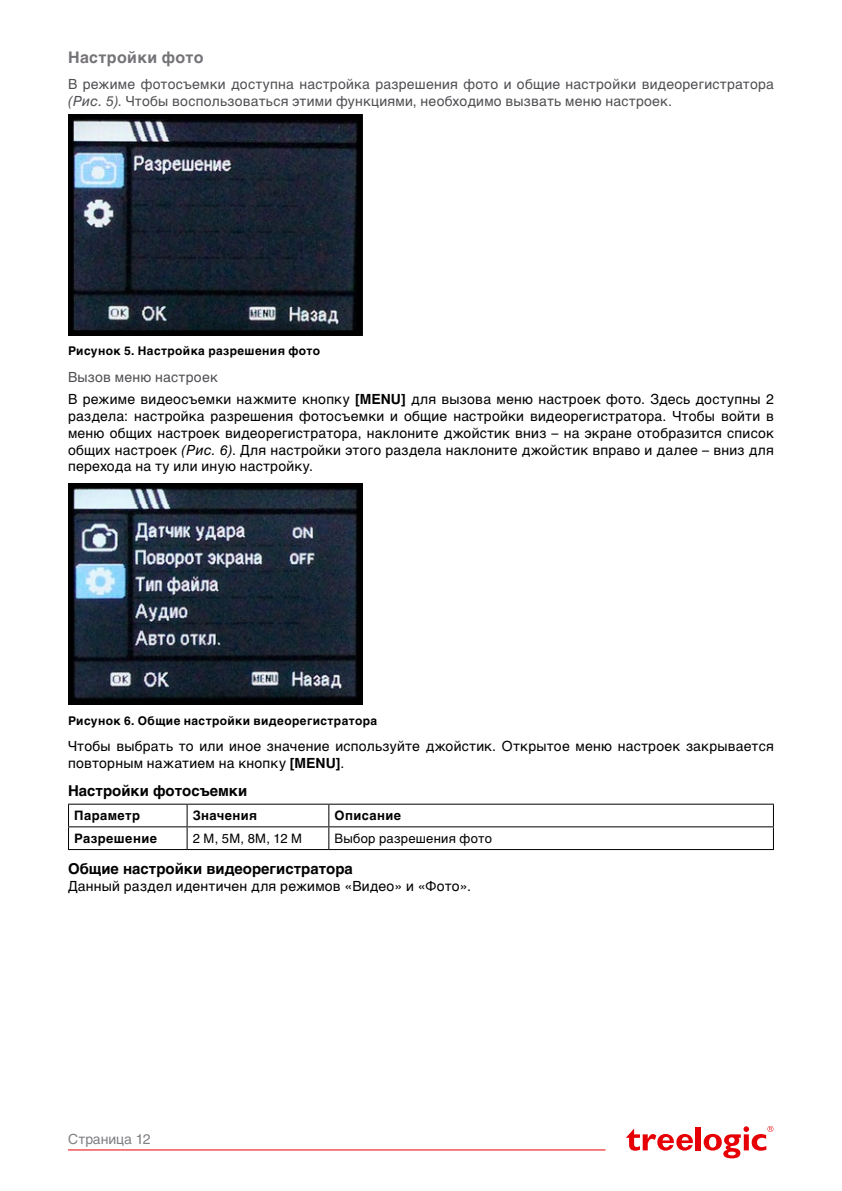
<style>
.page{position:relative;width:842px;height:1191px;background:#fff}
.page>*{position:absolute;margin:0;border:0;box-sizing:border-box;transform-origin:0 0}
.t1{font:700 16px "Helvetica C";letter-spacing:.025em;color:#757378}
.t2{font:700 15px "Helvetica C";color:#000}
.t3{font:14px/16.8px "Helvetica C";letter-spacing:.015em;color:#000}
.t4{font:14px/16.8px "Helvetica C";letter-spacing:.02em;color:#504f53}
.t5{font:14px "Helvetica C";color:#818084}
.t6{font:700 13px "Helvetica C";letter-spacing:.035em;color:#000}
.t7{font:13px "Helvetica C";letter-spacing:.02em;color:#000}
.t8{font:700 12px "Helvetica C";letter-spacing:.035em;color:#000}
.s1{font-style:italic}
.s2{color:#504f53}
.s3{font-weight:700}
</style>
<div class="page">
<div style="left:696px;top:1126px;width:5px;height:24px;background:#e60005"></div>
<svg style="left:704px;top:1126px;width:69px;height:32px"></svg>
<svg style="left:626px;top:1128px;width:67px;height:22px"></svg>
<hr style="left:68px;top:1149px;width:537px;height:1px;background:#e60005">
<img style="left:68px;top:114px;width:295px;height:221px">
<img style="left:68px;top:484px;width:295px;height:220px">
<hr style="left:68px;top:803px;width:119px;height:1px;background:#000">
<hr style="left:187px;top:803px;width:142px;height:1px;background:#000">
<hr style="left:329px;top:803px;width:445px;height:1px;background:#000">
<hr style="left:187px;top:826px;width:142px;height:1px;background:#000">
<svg style="left:68px;top:804px;width:120px;height:45px"></svg>
<hr style="left:329px;top:826px;width:445px;height:1px;background:#000">
<svg style="left:328px;top:804px;width:1px;height:45px"></svg>
<svg style="left:773px;top:804px;width:1px;height:45px"></svg>
<hr style="left:68px;top:849px;width:119px;height:1px;background:#000">
<hr style="left:187px;top:849px;width:142px;height:1px;background:#000">
<hr style="left:329px;top:849px;width:445px;height:1px;background:#000">
<p class="t1" style="left:68px;top:48px;width:137px">Настройки фото</p>
<p class="t4" style="left:68px;top:76px;width:707px">В режиме фотосъемки доступна настройка разрешения фото и общие настройки видеорегистратора <span class="s1">(Рис. 5)</span>. Чтобы воспользоваться этими функциями, необходимо вызвать меню настроек.</p>
<p class="t8" style="left:68px;top:344px;width:254px">Рисунок 5. Настройка разрешения фото</p>
<p class="t3" style="left:68px;top:366px;width:707px;line-height:22.4px"><span class="s2">Вызов меню настроек<br></span>В режиме видеосъемки нажмите кнопку <span class="s3">[MENU]</span> для вызова меню настроек фото. Здесь доступны 2</p>
<p class="t3" style="left:68px;top:408px;width:707px;text-align:justify">раздела: настройка разрешения фотосъемки и общие настройки видеорегистратора. Чтобы войти в меню общих настроек видеорегистратора, наклоните джойстик вниз – на экране отобразится список общих настроек <span class="s1">(Рис. 6)</span>. Для настройки этого раздела наклоните джойстик вправо и далее – вниз для перехода на ту или иную настройку.</p>
<p class="t8" style="left:68px;top:713px;width:311px">Рисунок 6. Общие настройки видеорегистратора</p>
<p class="t3" style="left:68px;top:738px;width:707px">Чтобы выбрать то или иное значение используйте джойстик. Открытое меню настроек закрывается повторным нажатием на кнопку <span class="s3">[MENU]</span>.</p>
<p class="t2" style="left:68px;top:782px;width:181px">Настройки фотосъемки</p>
<p class="t6" style="left:74px;top:808px;width:67px">Параметр</p>
<p class="t6" style="left:193px;top:808px;width:66px">Значения</p>
<p class="t6" style="left:334px;top:808px;width:68px">Описание</p>
<p class="t6" style="left:74px;top:831px;width:84px">Разрешение</p>
<p class="t7" style="left:193px;top:831px;width:111px">2 M, 5M, 8M, 12 M</p>
<p class="t7" style="left:334px;top:831px;width:159px">Выбор разрешения фото</p>
<p class="t2" style="left:68px;top:860px;width:286px">Общие настройки видеорегистратора</p>
<p class="t3" style="left:68px;top:877px;width:404px">Данный раздел идентичен для режимов «Видео» и «Фото».</p>
<p class="t5" style="left:68px;top:1130px;width:84px">Страница 12</p>
</div>
